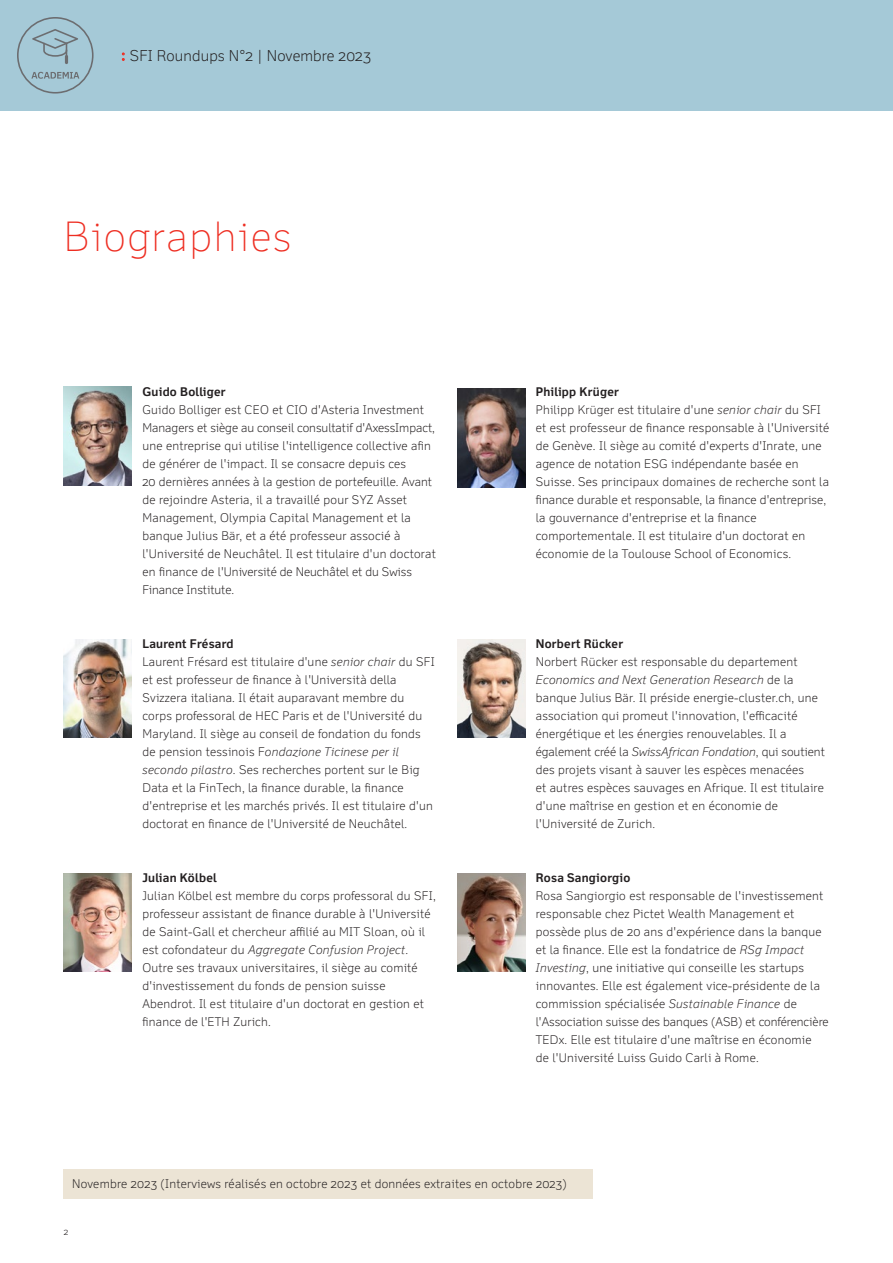
<style>
.page{position:relative;width:893px;height:1263px;background:#fff}
.page>*{position:absolute;margin:0;border:0;box-sizing:border-box;transform-origin:0 0}
.Main_Title{font:100 40.5px "Felbridge Pro";letter-spacing:.04em;color:#ee2e22}
.t1{font:300 15px "Felbridge Pro";letter-spacing:.01em;color:#231f20}
.Copy{font:300 12px/18px "Felbridge Pro";letter-spacing:.02em;color:#231f20}
.Copy-2{font:700 12px "Felbridge Pro";letter-spacing:.02em;color:#231f20}
.t2{font:300 9px "Felbridge Pro";color:#231f20}
.s1{font-family:"New Baskerville Std";font-weight:400;font-size:16.5px;color:#ee2e22}
.s2{font-style:italic}
</style>
<div class="page">
<div style="left:0;top:0;width:893px;height:111px;background:#a5c9d7"></div>
<svg style="left:17px;top:17px;width:77px;height:77px"></svg>
<img style="left:457px;top:389px;width:68px;height:98px">
<img style="left:457px;top:873px;width:68px;height:98px">
<img style="left:64px;top:387px;width:68px;height:98px">
<img style="left:457px;top:639px;width:68px;height:98px">
<img style="left:64px;top:873px;width:68px;height:98px">
<div style="left:64px;top:1169px;width:529px;height:29px;background:#ece4d5"></div>
<img style="left:64px;top:639px;width:68px;height:98px">
<p class="t1" style="left:121px;top:47px;width:251px"><span class="s1">:</span> SFI Roundups N°2 | Novembre 2023</p>
<p class="Main_Title" style="left:64px;top:213px;width:229px">Biographies</p>
<p class="Copy-2" style="left:142px;top:384px;width:85px">Guido Bolliger</p>
<p class="Copy" style="left:142px;top:400px;width:295px">Guido Bolliger est CEO et CIO d'Asteria Investment Managers et siège au conseil consultatif d'AxessImpact, une entreprise qui utilise l'intelligence collective afin de générer de l'impact. Il se consacre depuis ces<br>20 dernières années à la gestion de portefeuille. Avant de rejoindre Asteria, il a travaillé pour SYZ Asset Management, Olympia Capital Management et la banque Julius Bär, et a été professeur associé à l'Université de Neuchâtel. Il est titulaire d'un doctorat en finance de l'Université de Neuchâtel et du Swiss Finance Institute.</p>
<p class="Copy-2" style="left:142px;top:636px;width:93px">Laurent Frésard</p>
<p class="Copy" style="left:142px;top:652px;width:294px">Laurent Frésard est titulaire d'une <span class="s2">senior chair</span> du SFI et est professeur de finance à l'Università della Svizzera italiana. Il était auparavant membre du corps professoral de HEC Paris et de l'Université du Maryland. Il siège au conseil de fondation du fonds de pension tessinois F<span class="s2">ondazione Ticinese per il secondo pilastro</span>. Ses recherches portent sur le Big Data et la FinTech, la finance durable, la finance d'entreprise et les marchés privés. Il est titulaire d'un doctorat en finance de l'Université de Neuchâtel.</p>
<p class="Copy-2" style="left:142px;top:870px;width:76px">Julian Kölbel</p>
<p class="Copy" style="left:142px;top:886px;width:295px">Julian Kölbel est membre du corps professoral du SFI, professeur assistant de finance durable à l'Université de Saint-Gall et chercheur affilié au MIT Sloan, où il est cofondateur du <span class="s2">Aggregate Confusion Project</span>.<br>Outre ses travaux universitaires, il siège au comité d'investissement du fonds de pension suisse Abendrot. Il est titulaire d'un doctorat en gestion et finance de l'ETH Zurich.</p>
<p class="Copy-2" style="left:536px;top:384px;width:85px">Philipp Krüger</p>
<p class="Copy" style="left:536px;top:400px;width:295px">Philipp Krüger est titulaire d'une <span class="s2">senior chair</span> du SFI et est professeur de finance responsable à l'Université de Genève. Il siège au comité d'experts d'Inrate, une agence de notation ESG indépendante basée en Suisse. Ses principaux domaines de recherche sont la finance durable et responsable, la finance d'entreprise, la gouvernance d'entreprise et la finance comportementale. Il est titulaire d'un doctorat en économie de la Toulouse School of Economics.</p>
<p class="Copy-2" style="left:536px;top:636px;width:89px">Norbert Rücker</p>
<p class="Copy" style="left:536px;top:652px;width:291px">Norbert Rücker est responsable du departement <span class="s2">Economics and Next Generation Research</span> de la banque Julius Bär. Il préside energie-cluster.ch, une association qui promeut l'innovation, l'efficacité énergétique et les énergies renouvelables. Il a également créé la <span class="s2">SwissAfrican Fondation</span>, qui soutient des projets visant à sauver les espèces menacées<br>et autres espèces sauvages en Afrique. Il est titulaire d'une maîtrise en gestion et en économie de l'Université de Zurich.</p>
<p class="Copy-2" style="left:536px;top:870px;width:96px">Rosa Sangiorgio</p>
<p class="Copy" style="left:536px;top:886px;width:294px">Rosa Sangiorgio est responsable de l'investissement responsable chez Pictet Wealth Management et possède plus de 20 ans d'expérience dans la banque et la finance. Elle est la fondatrice de <span class="s2">RSg Impact Investing</span>, une initiative qui conseille les startups innovantes. Elle est également vice-présidente de la commission spécialisée <span class="s2">Sustainable Finance</span> de l'Association suisse des banques (ASB) et conférencière TEDx. Elle est titulaire d'une maîtrise en économie<br>de l'Université Luiss Guido Carli à Rome.</p>
<p class="Copy" style="left:72px;top:1174px;width:496px">Novembre 2023 (Interviews réalisés en octobre 2023 et données extraites en octobre 2023)</p>
<p class="t2" style="left:64px;top:1226px;width:6px">2</p>
</div>
